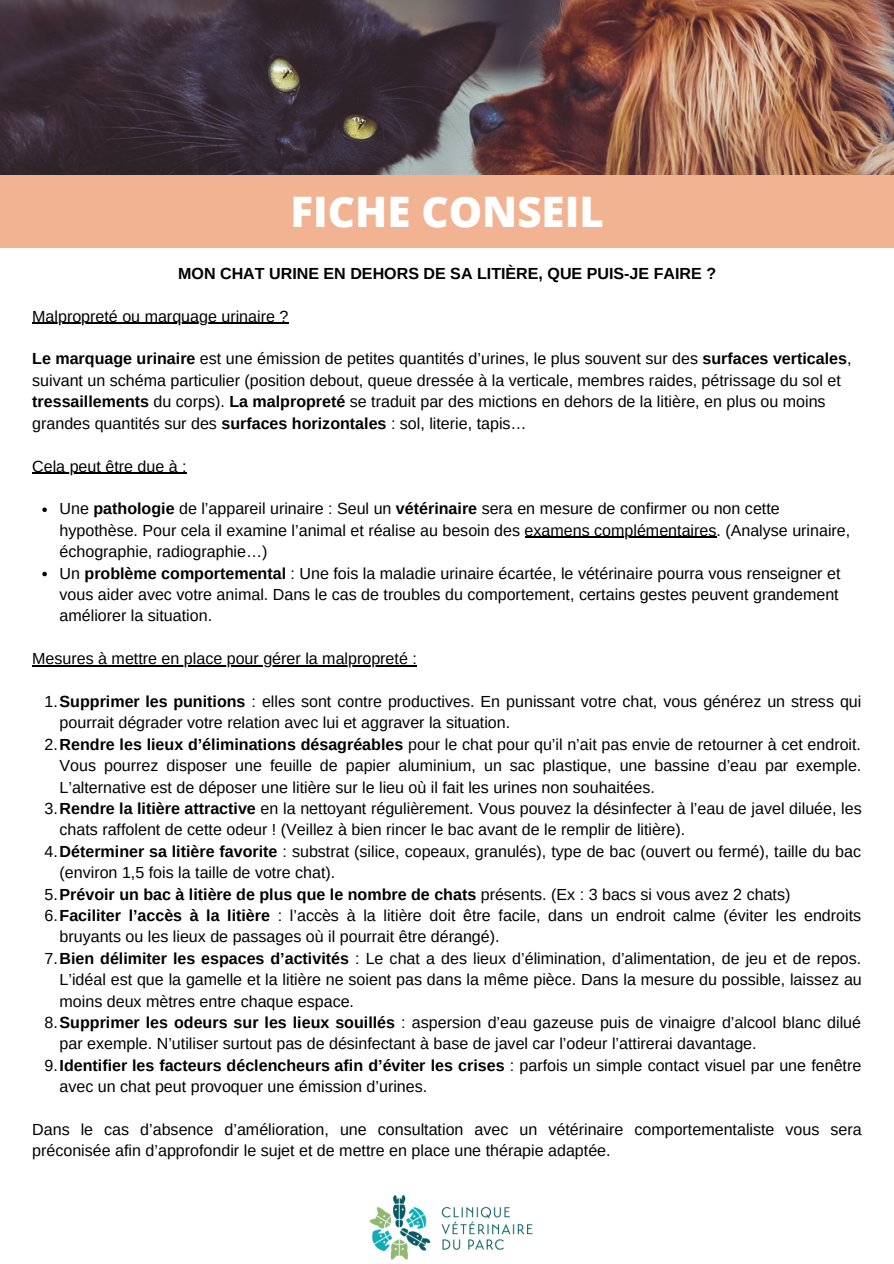
<style>
.page{position:relative;width:894px;height:1264px;background:#fff}
.page>*{position:absolute;margin:0;border:0;box-sizing:border-box;transform-origin:0 0}
.t1{font:800 42px "Open Sans";color:#fff}
.t2{font:16.05px/21.5px "Arimo";color:#000}
.t3{font:700 16.05px "Arimo";color:#000}
.s1{font-weight:700}
.s2{font-weight:400}
</style>
<div class="page">
<img style="left:0;top:0;width:893px;height:175px">
<div style="left:0;top:175px;width:893px;height:72px;background:#f1b392"></div>
<svg style="left:42px;top:507px;width:5px;height:5px"></svg>
<hr style="left:524px;top:537px;width:192px;height:1px;background:#000">
<svg style="left:42px;top:571px;width:5px;height:5px"></svg>
<hr style="left:32px;top:323px;width:256px;height:1px;background:#000">
<hr style="left:32px;top:472px;width:154px;height:2px;background:#000">
<hr style="left:32px;top:665px;width:385px;height:1px;background:#000">
<img style="left:369px;top:1195px;width:164px;height:65px">
<h1 class="t1" style="left:290px;top:182px;width:314px">FICHE CONSEIL</h1>
<p class="t3" style="left:178px;top:264px;width:539px">MON CHAT URINE EN DEHORS DE SA LITIÈRE, QUE PUIS-JE FAIRE ?</p>
<p class="t2" style="left:32px;top:305px;width:257px">Malpropreté ou marquage urinaire ?</p>
<p class="t2" style="left:32px;top:348px;width:820px"><span class="s1">Le marquage urinaire</span> est une émission de petites quantités d’urines, le plus souvent sur des <span class="s1">surfaces verticales</span>, suivant un schéma particulier (position debout, queue dressée à la verticale, membres raides, pétrissage du sol et <span class="s1">tressaillements</span> du corps). <span class="s1">La malpropreté</span> se traduit par des mictions en dehors de la litière, en plus ou moins grandes quantités sur des <span class="s1">surfaces horizontales</span> : sol, literie, tapis…</p>
<p class="t2" style="left:32px;top:455px;width:156px">Cela peut être due à :</p>
<p class="t2" style="left:59px;top:498px;width:792px">Une <span class="s1">pathologie</span> de l’appareil urinaire : Seul un <span class="s1">vétérinaire</span> sera en mesure de confirmer ou non cette hypothèse. Pour cela il examine l’animal et réalise au besoin des examens complémentaires. (Analyse urinaire, échographie, radiographie…)<br>Un <span class="s1">problème comportemental</span> : Une fois la maladie urinaire écartée, le vétérinaire pourra vous renseigner et vous aider avec votre animal. Dans le cas de troubles du comportement, certains gestes peuvent grandement améliorer la situation.</p>
<p class="t2" style="left:32px;top:648px;width:386px">Mesures à mettre en place pour gérer la malpropreté :</p>
<p class="t2" style="left:45px;top:690px;width:818px">1.<span class="s1">Supprimer les punitions</span> : elles sont contre productives. En punissant votre chat, vous générez un stress qui</p>
<p class="t2" style="left:59px;top:712px;width:452px">pourrait dégrader votre relation avec lui et aggraver la situation.</p>
<p class="t2" style="left:45px;top:733px;width:817px">2.<span class="s1">Rendre les lieux d’éliminations désagréables</span> pour le chat pour qu’il n’ait pas envie de retourner à cet endroit.</p>
<p class="t2" style="left:59px;top:754px;width:803px">Vous pourrez disposer une feuille de papier aluminium, un sac plastique, une bassine d’eau par exemple.</p>
<p class="t2" style="left:59px;top:776px;width:596px">L’alternative est de déposer une litière sur le lieu où il fait les urines non souhaitées.</p>
<p class="t2" style="left:45px;top:797px;width:818px">3.<span class="s1">Rendre la litière attractive</span> en la nettoyant régulièrement. Vous pouvez la désinfecter à l’eau de javel diluée, les</p>
<p class="t2" style="left:59px;top:819px;width:627px">chats raffolent de cette odeur ! (Veillez à bien rincer le bac avant de le remplir de litière).</p>
<p class="t2" style="left:45px;top:840px;width:817px">4.<span class="s1">Déterminer sa litière favorite</span> : substrat (silice, copeaux, granulés), type de bac (ouvert ou fermé), taille du bac</p>
<p class="t2" style="left:59px;top:861px;width:277px">(environ 1,5 fois la taille de votre chat).</p>
<p class="t3" style="left:45px;top:885px;width:747px"><span class="s2">5.</span>Prévoir un bac à litière de plus que le nombre de chats <span class="s2">présents. (Ex : 3 bacs si vous avez 2 chats)</span></p>
<p class="t2" style="left:45px;top:904px;width:817px">6.<span class="s1">Faciliter l’accès à la litière</span> : l’accès à la litière doit être facile, dans un endroit calme (éviter les endroits</p>
<p class="t2" style="left:59px;top:926px;width:441px">bruyants ou les lieux de passages où il pourrait être dérangé).</p>
<p class="t2" style="left:45px;top:947px;width:818px">7.<span class="s1">Bien délimiter les espaces d’activités</span> : Le chat a des lieux d’élimination, d’alimentation, de jeu et de repos.</p>
<p class="t2" style="left:59px;top:968px;width:803px">L’idéal est que la gamelle et la litière ne soient pas dans la même pièce. Dans la mesure du possible, laissez au</p>
<p class="t2" style="left:59px;top:990px;width:296px">moins deux mètres entre chaque espace.</p>
<p class="t2" style="left:45px;top:1011px;width:817px">8.<span class="s1">Supprimer les odeurs sur les lieux souillés</span> : aspersion d’eau gazeuse puis de vinaigre d’alcool blanc dilué</p>
<p class="t2" style="left:59px;top:1033px;width:698px">par exemple. N’utiliser surtout pas de désinfectant à base de javel car l’odeur l’attirerai davantage.</p>
<p class="t3" style="left:45px;top:1056px;width:818px"><span class="s2">9.</span>Identifier les facteurs déclencheurs afin d’éviter les crises <span class="s2">: parfois un simple contact visuel par une fenêtre</span></p>
<p class="t2" style="left:59px;top:1075px;width:369px">avec un chat peut provoquer une émission d’urines.</p>
<p class="t2" style="left:32px;top:1118px;width:830px">Dans le cas d’absence d’amélioration, une consultation avec un vétérinaire comportementaliste vous sera préconisée afin d’approfondir le sujet et de mettre en place une thérapie adaptée.</p>
</div>
